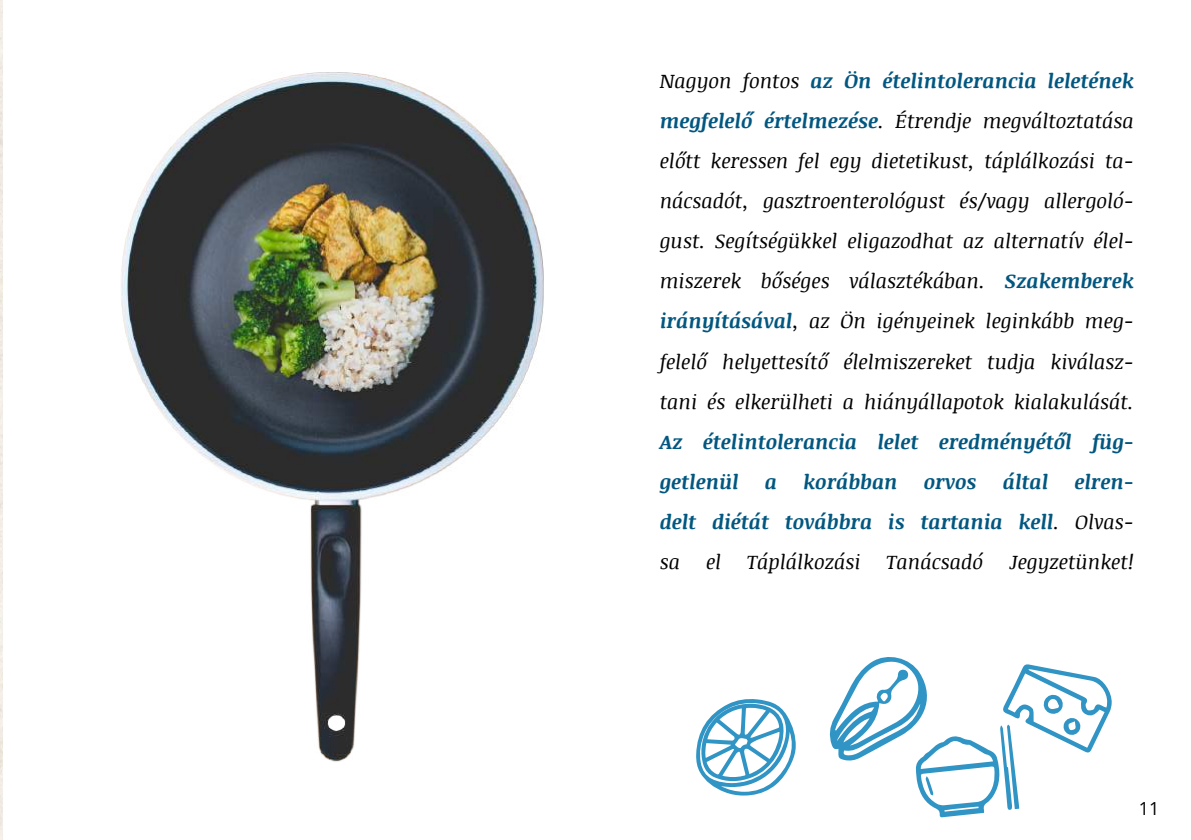
<style>
.page{position:relative;width:1191px;height:840px;background:#fff}
.page>*{position:absolute;margin:0;border:0;box-sizing:border-box;transform-origin:0 0}
.t1{font:italic 20px/40px "Noticia Text";color:#000;text-align:justify}
.t2{font:italic 700 20px/40px "Noticia Text";color:#025780}
.t3{font:18px "Open Sans";color:#000}
.s1{font-weight:700;color:#025780}
.s2{font-weight:400;color:#000}
</style>
<div class="page">
<img style="left:1px;top:0;width:1px;height:839px">
<img style="left:121px;top:72px;width:423px;height:690px">
<svg style="left:696px;top:699px;width:100px;height:96px"></svg>
<svg style="left:829px;top:657px;width:283px;height:160px"></svg>
<p class="t1" style="left:660px;top:60px;width:475px">Nagyon fontos <span class="s1">az Ön ételintolerancia leletének megfelelő értelmezése</span>. Étrendje megváltoztatása előtt keressen fel egy dietetikust, táplálkozási ta&shy;nácsadót, gasztroenterológust és/vagy allergoló&shy;gust. Segítségükkel eligazodhat az alternatív élel&shy;miszerek bőséges választékában. <span class="s1">Szakemberek irányításával</span>, az Ön igényeinek leginkább meg&shy;felelő helyettesítő élelmiszereket tudja kiválasz&shy;tani és elkerülheti a hiányállapotok kialakulását.</p>
<p class="t2" style="left:660px;top:420px;width:475px">Az ételintolerancia lelet eredményétől füg&shy;getlenül</p>
<p class="t2" style="left:765px;top:460px;width:14px">a</p>
<p class="t2" style="left:803px;top:460px;width:96px">korábban</p>
<p class="t2" style="left:924px;top:460px;width:54px">orvos</p>
<p class="t2" style="left:1002px;top:460px;width:47px">által</p>
<p class="t2" style="left:660px;top:460px;width:475px;text-align:justify;text-indent:415px">elren&shy;delt diétát továbbra is tartania kell<span class="s2">. Olvas&shy;sa</span></p>
<p class="t1" style="left:706px;top:540px;width:17px">el</p>
<p class="t1" style="left:747px;top:540px;width:115px">Táplálkozási</p>
<p class="t1" style="left:886px;top:540px;width:98px">Tanácsadó</p>
<p class="t1" style="left:1009px;top:540px;width:126px">Jegyzetünket!</p>
<p class="t3" style="left:1138px;top:796px;width:22px">11</p>
</div>
